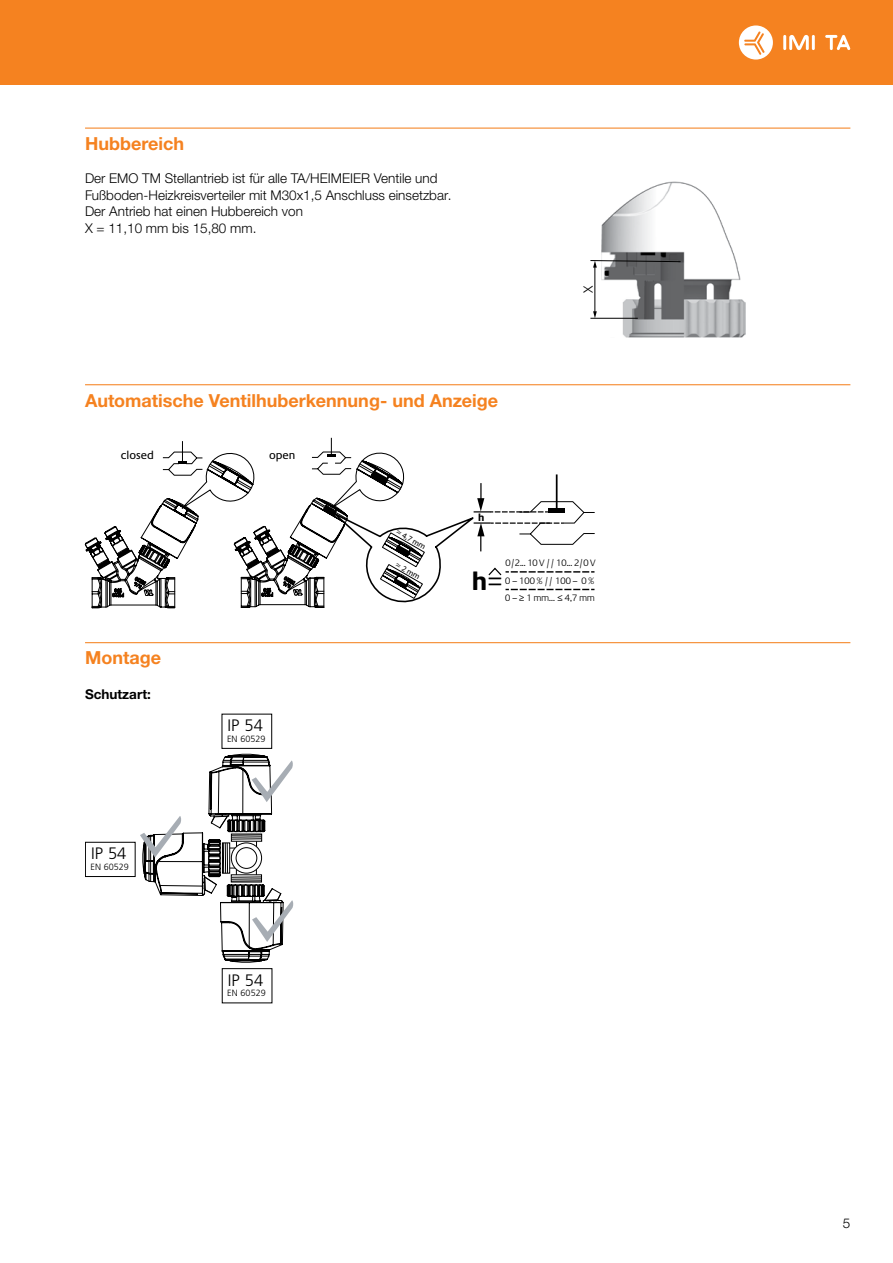
<style>
.page{position:relative;width:893px;height:1263px;background:#fff}
.page>*{position:absolute;margin:0;border:0;box-sizing:border-box;transform-origin:0 0}
.t1{font:700 25.65px "Praxis LT Pro";color:#000}
.t2{font:700 18px "Helvetica Neue LTW1 G";color:#f58220}
.t3{font:300 16.5px "Frutiger";color:#000}
.t4{font:300 13.65px "Praxis LT Pro";color:#000}
.t5{font:300 13.5px/16.5px "Helvetica Neue LTW1 G";color:#000}
.t6{font:700 13.5px "Helvetica Neue LTW1 G";color:#000}
.t7{font:11.55px "Praxis LT Pro";color:#000}
.t8{font:700 10.5px "Praxis LT Pro";color:#000}
.t9{font:300 9.45px/17.4px "Praxis LT Pro";letter-spacing:-.05em;color:#000}
.t10{font:300 9px "Frutiger";color:#000}
.t11{font:8.25px "Myriad Pro";color:#000}
.s1{font-weight:300}
</style>
<div class="page">
<div style="left:0;top:0;width:893px;height:85px;background:#f58220"></div>
<hr style="left:783px;top:35px;width:3px;height:15px;background:#fff">
<hr style="left:812px;top:35px;width:3px;height:15px;background:#fff">
<svg style="left:789px;top:35px;width:20px;height:15px"></svg>
<svg style="left:825px;top:35px;width:25px;height:15px"></svg>
<svg style="left:739px;top:25px;width:34px;height:35px"></svg>
<hr style="left:85px;top:128px;width:765px;height:1px;background:#f58220">
<hr style="left:85px;top:384px;width:765px;height:1px;background:#f58220">
<hr style="left:85px;top:642px;width:765px;height:1px;background:#f58220">
<img style="left:601px;top:181px;width:145px;height:156px">
<svg style="left:590px;top:260px;width:91px;height:59px"></svg>
<svg style="left:85px;top:438px;width:510px;height:170px"></svg>
<div style="left:85px;top:842px;width:51px;height:35px;border:1px solid #000"></div>
<div style="left:222px;top:714px;width:50px;height:35px;border:1px solid #000"></div>
<div style="left:222px;top:968px;width:50px;height:35px;border:1px solid #000"></div>
<svg style="left:140px;top:754px;width:153px;height:209px"></svg>
<h2 class="t2" style="left:85px;top:132px;width:101px">Hubbereich</h2>
<p class="t5" style="left:85px;top:170px;width:368px">Der EMO TM Stellantrieb ist für alle TA/HEIMEIER Ventile und Fußboden-Heizkreisverteiler mit M30x1,5 Anschluss einsetzbar.<br>Der Antrieb hat einen Hubbereich von<br>X = 11,10 mm bis 15,80 mm.</p>
<h2 class="t2" style="left:85px;top:389px;width:414px">Automatische Ventilhuberkennung- und Anzeige</h2>
<p class="t7" style="left:121px;top:448px;width:35px">closed</p>
<p class="t7" style="left:269px;top:448px;width:28px">open</p>
<p class="t8" style="left:478px;top:511px;width:8px">h</p>
<p class="t4" style="left:580px;top:293px;width:9px;rotate:-90deg">X</p>
<h2 class="t2" style="left:85px;top:647px;width:77px">Montage</h2>
<p class="t6" style="left:85px;top:686px;width:67px">Schutzart:</p>
<p class="t3" style="left:91px;top:844px;width:37px">IP 54</p>
<p class="t10" style="left:90px;top:861px;width:40px">EN 60529</p>
<p class="t3" style="left:228px;top:716px;width:37px">IP 54</p>
<p class="t10" style="left:227px;top:733px;width:40px">EN 60529</p>
<p class="t3" style="left:228px;top:970px;width:37px">IP 54</p>
<p class="t10" style="left:227px;top:988px;width:40px">EN 60529</p>
<p class="t11" style="left:400px;top:527px;width:34px;rotate:30deg">≈ 4,7 mm</p>
<p class="t11" style="left:399px;top:559px;width:28px;rotate:30deg">≈ 2 mm</p>
<p class="t9" style="left:505px;top:554px;width:92px">0/2... 10 V // 10... 2/0 V<br>0 – 100 % // 100 – 0 %<br>0 – ≥ 1 mm... ≤ 4,7 mm</p>
<h1 class="t1" style="left:472px;top:565px;width:33px">h<span class="s1">=</span></h1>
<p class="t5" style="left:843px;top:1215px;width:9px">5</p>
</div>
